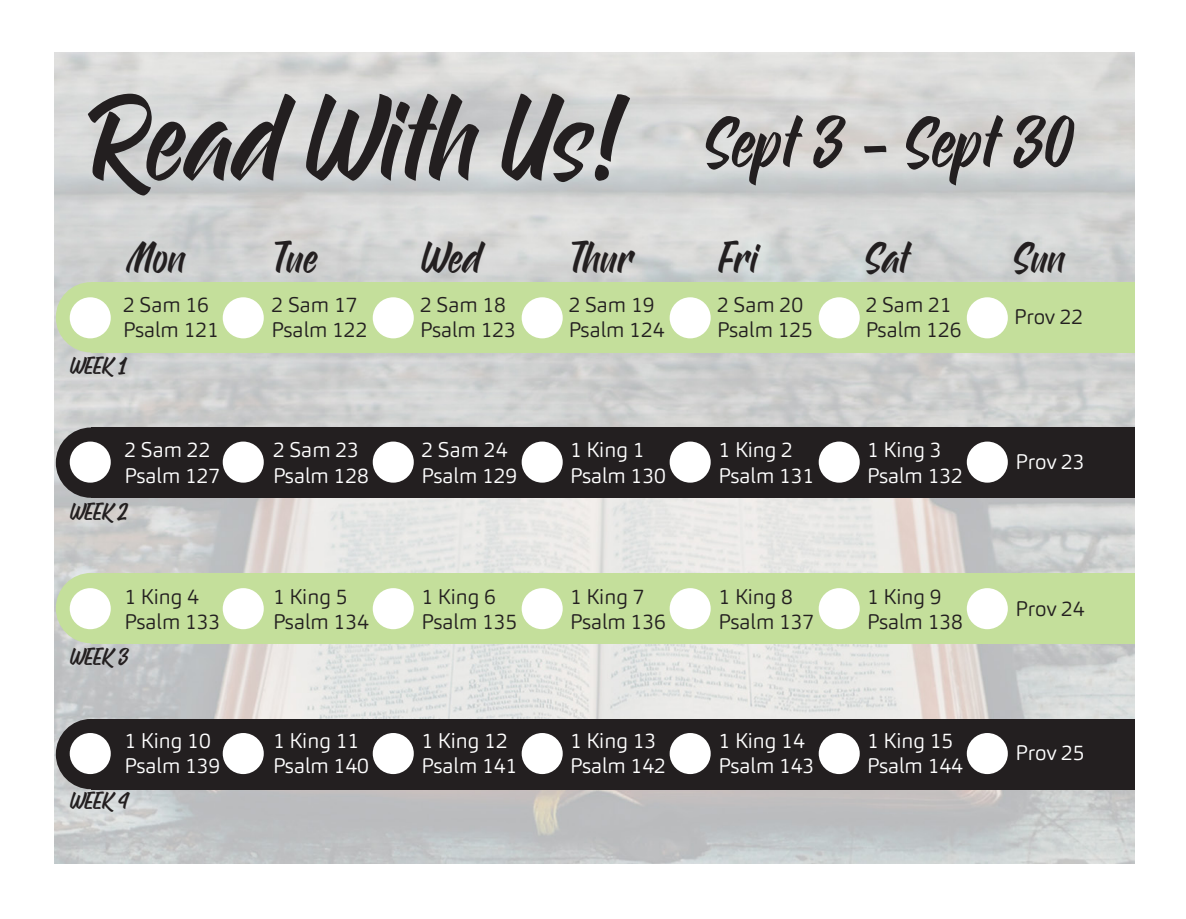
<style>
.page{position:relative;width:1186px;height:919px;background:#fff}
.page>*{position:absolute;margin:0;border:0;box-sizing:border-box;transform-origin:0 0}
.t1{font:131.1px "Handstyles Alternate";color:#231f20}
.t2{font:78.6px "Handstyles Alternate";color:#231f20}
.t3{font:48px "Handstyles Alternate";color:#231f20}
.t4{font:25.8px "Handstyles Alternate";color:#231f20}
.t5{font:300 21px "Carnas";color:#fff}
.t6{font:300 21px "Carnas";color:#231f20}
</style>
<div class="page">
<img style="left:54px;top:52px;width:1080px;height:810px">
<div style="left:91px;top:282px;width:1043px;height:70px;background:#c4df9b"></div>
<div style="left:56px;top:282px;width:70px;height:70px;background:#c4df9b;border-radius:50%"></div>
<div style="left:70px;top:297px;width:41px;height:41px;background:#fff;border-radius:50%"></div>
<div style="left:223px;top:297px;width:41px;height:41px;background:#fff;border-radius:50%"></div>
<div style="left:373px;top:297px;width:41px;height:41px;background:#fff;border-radius:50%"></div>
<div style="left:522px;top:297px;width:41px;height:41px;background:#fff;border-radius:50%"></div>
<div style="left:670px;top:297px;width:41px;height:41px;background:#fff;border-radius:50%"></div>
<div style="left:819px;top:297px;width:41px;height:41px;background:#fff;border-radius:50%"></div>
<div style="left:967px;top:297px;width:41px;height:41px;background:#fff;border-radius:50%"></div>
<div style="left:91px;top:427px;width:1043px;height:70px;background:#231f20"></div>
<div style="left:56px;top:427px;width:70px;height:70px;background:#231f20;border-radius:50%"></div>
<div style="left:70px;top:441px;width:41px;height:41px;background:#fff;border-radius:50%"></div>
<div style="left:223px;top:441px;width:41px;height:41px;background:#fff;border-radius:50%"></div>
<div style="left:373px;top:441px;width:41px;height:41px;background:#fff;border-radius:50%"></div>
<div style="left:522px;top:441px;width:41px;height:41px;background:#fff;border-radius:50%"></div>
<div style="left:670px;top:441px;width:41px;height:41px;background:#fff;border-radius:50%"></div>
<div style="left:819px;top:441px;width:41px;height:41px;background:#fff;border-radius:50%"></div>
<div style="left:967px;top:441px;width:41px;height:41px;background:#fff;border-radius:50%"></div>
<div style="left:91px;top:572px;width:1043px;height:71px;background:#c4df9b"></div>
<div style="left:56px;top:572px;width:70px;height:71px;background:#c4df9b;border-radius:50%"></div>
<div style="left:70px;top:587px;width:41px;height:42px;background:#fff;border-radius:50%"></div>
<div style="left:223px;top:587px;width:41px;height:42px;background:#fff;border-radius:50%"></div>
<div style="left:373px;top:587px;width:41px;height:42px;background:#fff;border-radius:50%"></div>
<div style="left:522px;top:587px;width:41px;height:42px;background:#fff;border-radius:50%"></div>
<div style="left:670px;top:587px;width:41px;height:42px;background:#fff;border-radius:50%"></div>
<div style="left:819px;top:587px;width:41px;height:42px;background:#fff;border-radius:50%"></div>
<div style="left:967px;top:587px;width:41px;height:42px;background:#fff;border-radius:50%"></div>
<div style="left:91px;top:718px;width:1043px;height:70px;background:#231f20"></div>
<div style="left:56px;top:718px;width:70px;height:70px;background:#231f20;border-radius:50%"></div>
<div style="left:70px;top:732px;width:41px;height:41px;background:#fff;border-radius:50%"></div>
<div style="left:223px;top:732px;width:41px;height:41px;background:#fff;border-radius:50%"></div>
<div style="left:373px;top:732px;width:41px;height:41px;background:#fff;border-radius:50%"></div>
<div style="left:522px;top:732px;width:41px;height:41px;background:#fff;border-radius:50%"></div>
<div style="left:670px;top:732px;width:41px;height:41px;background:#fff;border-radius:50%"></div>
<div style="left:819px;top:732px;width:41px;height:41px;background:#fff;border-radius:50%"></div>
<div style="left:967px;top:732px;width:41px;height:41px;background:#fff;border-radius:50%"></div>
<p class="t1" style="left:88px;top:59px;width:544px">Read With Us!</p>
<p class="t2" style="left:706px;top:94px;width:370px">Sept 3 - Sept 30</p>
<p class="t3" style="left:126px;top:228px;width:59px">Mon</p>
<p class="t6" style="left:123px;top:291px;width:87px">2 Sam 16</p>
<p class="t6" style="left:123px;top:316px;width:97px">Psalm 121</p>
<p class="t4" style="left:70px;top:350px;width:58px">WEEK 1</p>
<p class="t5" style="left:124px;top:436px;width:87px">2 Sam 22</p>
<p class="t5" style="left:124px;top:461px;width:97px">Psalm 127</p>
<p class="t4" style="left:70px;top:495px;width:59px">WEEK 2</p>
<p class="t6" style="left:124px;top:583px;width:76px">1 King 4</p>
<p class="t6" style="left:124px;top:608px;width:97px">Psalm 133</p>
<p class="t4" style="left:70px;top:641px;width:60px">WEEK 3</p>
<p class="t5" style="left:124px;top:726px;width:88px">1 King 10</p>
<p class="t5" style="left:124px;top:751px;width:97px">Psalm 139</p>
<p class="t4" style="left:70px;top:784px;width:59px">WEEK 4</p>
<p class="t3" style="left:273px;top:228px;width:45px">Tue</p>
<p class="t3" style="left:422px;top:228px;width:60px">Wed</p>
<p class="t3" style="left:570px;top:228px;width:65px">Thur</p>
<p class="t3" style="left:718px;top:228px;width:40px">Fri</p>
<p class="t3" style="left:866px;top:228px;width:45px">Sat</p>
<p class="t3" style="left:1014px;top:228px;width:51px">Sun</p>
<p class="t6" style="left:272px;top:291px;width:87px">2 Sam 17</p>
<p class="t6" style="left:272px;top:316px;width:97px">Psalm 122</p>
<p class="t5" style="left:273px;top:436px;width:87px">2 Sam 23</p>
<p class="t5" style="left:273px;top:461px;width:97px">Psalm 128</p>
<p class="t6" style="left:273px;top:583px;width:76px">1 King 5</p>
<p class="t6" style="left:273px;top:608px;width:97px">Psalm 134</p>
<p class="t5" style="left:273px;top:726px;width:88px">1 King 11</p>
<p class="t5" style="left:273px;top:751px;width:97px">Psalm 140</p>
<p class="t6" style="left:420px;top:291px;width:87px">2 Sam 18</p>
<p class="t6" style="left:420px;top:316px;width:97px">Psalm 123</p>
<p class="t5" style="left:422px;top:436px;width:87px">2 Sam 24</p>
<p class="t5" style="left:422px;top:461px;width:97px">Psalm 129</p>
<p class="t6" style="left:422px;top:583px;width:76px">1 King 6</p>
<p class="t6" style="left:422px;top:608px;width:97px">Psalm 135</p>
<p class="t5" style="left:422px;top:726px;width:88px">1 King 12</p>
<p class="t5" style="left:422px;top:751px;width:97px">Psalm 141</p>
<p class="t6" style="left:569px;top:291px;width:87px">2 Sam 19</p>
<p class="t6" style="left:569px;top:316px;width:97px">Psalm 124</p>
<p class="t5" style="left:570px;top:436px;width:76px">1 King 1</p>
<p class="t5" style="left:570px;top:461px;width:97px">Psalm 130</p>
<p class="t6" style="left:570px;top:583px;width:76px">1 King 7</p>
<p class="t6" style="left:570px;top:608px;width:97px">Psalm 136</p>
<p class="t5" style="left:570px;top:726px;width:88px">1 King 13</p>
<p class="t5" style="left:570px;top:751px;width:97px">Psalm 142</p>
<p class="t6" style="left:717px;top:291px;width:87px">2 Sam 20</p>
<p class="t6" style="left:717px;top:316px;width:97px">Psalm 125</p>
<p class="t5" style="left:718px;top:436px;width:76px">1 King 2</p>
<p class="t5" style="left:718px;top:461px;width:97px">Psalm 131</p>
<p class="t6" style="left:718px;top:583px;width:76px">1 King 8</p>
<p class="t6" style="left:718px;top:608px;width:97px">Psalm 137</p>
<p class="t5" style="left:718px;top:726px;width:88px">1 King 14</p>
<p class="t5" style="left:718px;top:751px;width:97px">Psalm 143</p>
<p class="t6" style="left:866px;top:291px;width:87px">2 Sam 21</p>
<p class="t6" style="left:866px;top:316px;width:97px">Psalm 126</p>
<p class="t5" style="left:867px;top:436px;width:76px">1 King 3</p>
<p class="t5" style="left:867px;top:461px;width:97px">Psalm 132</p>
<p class="t6" style="left:867px;top:583px;width:76px">1 King 9</p>
<p class="t6" style="left:867px;top:608px;width:97px">Psalm 138</p>
<p class="t5" style="left:867px;top:726px;width:88px">1 King 15</p>
<p class="t5" style="left:867px;top:751px;width:97px">Psalm 144</p>
<p class="t6" style="left:1014px;top:303px;width:71px">Prov 22</p>
<p class="t5" style="left:1016px;top:448px;width:71px">Prov 23</p>
<p class="t6" style="left:1016px;top:595px;width:71px">Prov 24</p>
<p class="t5" style="left:1016px;top:738px;width:71px">Prov 25</p>
</div>
